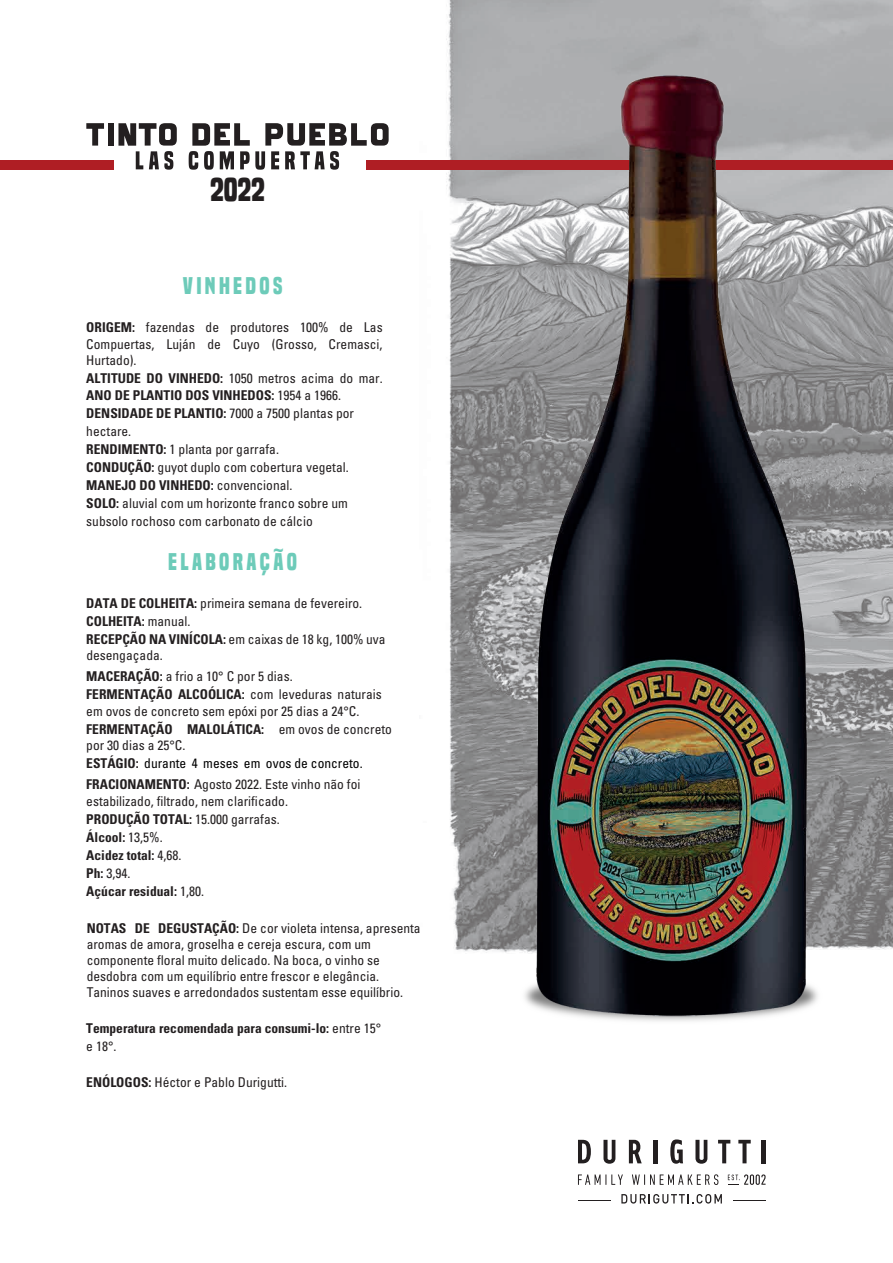
<style>
.page{position:relative;width:893px;height:1263px;background:#fff}
.page>*{position:absolute;margin:0;border:0;box-sizing:border-box;transform-origin:0 0}
.t1{font:700 30.6px "Built Titling Rg";color:#231f20}
.t2{font:700 22.5px "Built Titling Rg";letter-spacing:.15em;color:#6dcbb9}
.t3{font:condensed 13.5px/18px "Univers LT Std";color:#231f20}
.t4{font:700 condensed 13.5px/16.5px "Univers LT Std";color:#231f20}
.t5{font:condensed 13.5px/21px "Univers LT Std";color:#000}
.s1{font-weight:700}
.s2{font-weight:400}
.s3{font-weight:700;color:#231f20}
.s4{color:#231f20}
</style>
<div class="page">
<img style="left:419px;top:0;width:474px;height:953px">
<svg style="left:718px;top:1140px;width:12px;height:23px"></svg>
<hr style="left:761px;top:1140px;width:4px;height:23px;background:#231f20">
<svg style="left:695px;top:1140px;width:12px;height:24px"></svg>
<svg style="left:738px;top:1140px;width:13px;height:23px"></svg>
<svg style="left:629px;top:1140px;width:13px;height:23px"></svg>
<svg style="left:670px;top:1139px;width:13px;height:25px"></svg>
<svg style="left:603px;top:1140px;width:12px;height:24px"></svg>
<hr style="left:654px;top:1140px;width:4px;height:23px;background:#231f20">
<svg style="left:578px;top:1140px;width:13px;height:23px"></svg>
<svg style="left:578px;top:1174px;width:45px;height:11px"></svg>
<svg style="left:632px;top:1174px;width:86px;height:11px"></svg>
<svg style="left:728px;top:1174px;width:38px;height:11px"></svg>
<svg style="left:621px;top:1194px;width:101px;height:9px"></svg>
<hr style="left:733px;top:1200px;width:33px;height:1px;background:#231f20">
<hr style="left:579px;top:1200px;width:32px;height:1px;background:#231f20">
<svg style="left:86px;top:123px;width:18px;height:23px"></svg>
<div style="left:108px;top:123px;width:6px;height:23px;background:#231f20"></div>
<svg style="left:118px;top:123px;width:59px;height:47px"></svg>
<svg style="left:189px;top:123px;width:200px;height:47px"></svg>
<div style="left:0;top:160px;width:113px;height:9px;background:#af1e24"></div>
<div style="left:367px;top:160px;width:526px;height:9px;background:#af1e24"></div>
<img style="left:503px;top:76px;width:338px;height:945px">
<h1 class="t1" style="left:210px;top:171px;width:57px">2022</h1>
<h2 class="t2" style="left:183px;top:272px;width:101px">VINHEDOS</h2>
<p class="t3" style="left:86px;top:319px;width:298px;line-height:16.5px;text-align:justify"><span class="s1">ORIGEM:</span> fazendas de produtores 100% de Las Compuertas, Luján de Cuyo (Grosso, Cremasci, Hurtado).</p>
<p class="t4" style="left:86px;top:370px;width:298px">ALTITUDE DO VINHEDO: <span class="s2">1050 metros acima do mar.<br></span>ANO DE PLANTIO DOS VINHEDOS: <span class="s2">1954 a 1966.</span></p>
<p class="t3" style="left:86px;top:403px;width:269px"><span class="s1">DENSIDADE DE PLANTIO:</span> 7000 a 7500 plantas por hectare.<br><span class="s1">RENDIMENTO:</span> 1 planta por garrafa.<br><span class="s1">CONDUÇÃO:</span> guyot duplo com cobertura vegetal.<br><span class="s1">MANEJO DO VINHEDO:</span> convencional.<br><span class="s1">SOLO:</span> aluvial com um horizonte franco sobre um subsolo rochoso com carbonato de cálcio</p>
<h2 class="t2" style="left:168px;top:548px;width:130px">ELABORAÇÃO</h2>
<p class="t3" style="left:86px;top:594px;width:301px"><span class="s1">DATA DE COLHEITA:</span> primeira semana de fevereiro.<br><span class="s1">COLHEITA:</span> manual.<br><span class="s1">RECEPÇÃO NA VINÍCOLA:</span> em caixas de 18 kg, 100% uva</p>
<p class="t3" style="left:86px;top:645px;width:208px;line-height:21px">desengaçada.<br><span class="s1">MACERAÇÃO:</span> a frio a 10° C por 5 dias.</p>
<p class="t3" style="left:86px;top:686px;width:297px;line-height:16.5px"><span class="s1">FERMENTAÇÃO ALCOÓLICA:</span> com leveduras naturais em ovos de concreto sem epóxi por 25 dias a 24°C.</p>
<p class="t3" style="left:86px;top:720px;width:307px;line-height:16.5px"><span class="s1">FERMENTAÇÃO MALOLÁTICA:</span> em ovos de concreto por 30 dias a 25°C.</p>
<p class="t5" style="left:86px;top:752px;width:278px"><span class="s3">ESTÁGIO:</span> durante 4 meses em ovos de concreto.<br><span class="s3">FRACIONAMENTO:</span> <span class="s4">Agosto 2022. Este vinho não foi</span></p>
<p class="t3" style="left:86px;top:791px;width:203px">estabilizado, filtrado, nem clarificado.<br><span class="s1">PRODUÇÃO TOTAL:</span> 15.000 garrafas.<br><span class="s1">Álcool:</span> 13,5%.<br><span class="s1">Acidez total:</span> 4,68.<br><span class="s1">Ph:</span> 3,94.<br><span class="s1">Açúcar residual:</span> 1,80.</p>
<p class="t3" style="left:87px;top:919px;width:335px;line-height:16.2px"><span class="s1">NOTAS DE DEGUSTAÇÃO:</span> De cor violeta intensa, apresenta aromas de amora, groselha e cereja escura, com um componente floral muito delicado. Na boca, o vinho se desdobra com um equilíbrio entre frescor e elegância.<br>Taninos suaves e arredondados sustentam esse equilíbrio.</p>
<p class="t4" style="left:86px;top:1019px;width:296px;line-height:18px">Temperatura recomendada para consumi-lo: <span class="s2">entre 15° e 18°.</span></p>
<p class="t3" style="left:86px;top:1073px;width:202px"><span class="s1">ENÓLOGOS:</span> Héctor e Pablo Durigutti.</p>
</div>
